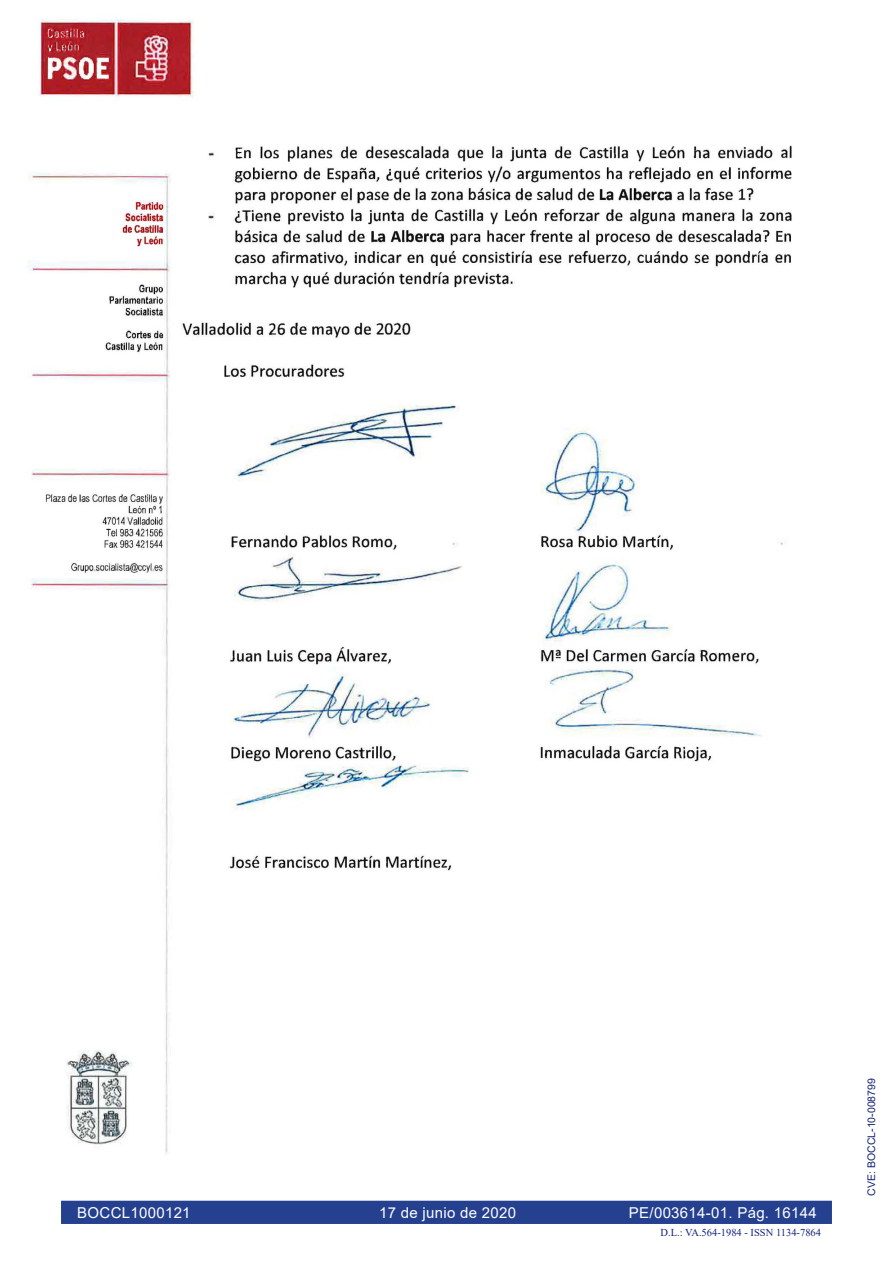
<style>
.page{position:relative;width:893px;height:1263px;background:#fff}
.page>*{position:absolute;margin:0;border:0;box-sizing:border-box;transform-origin:0 0}
.t1{font:15px "Arial";letter-spacing:.02em;color:#fff}
.t2{font:10.5px "Times New Roman";color:#132477}
.t3{font:10.5px "Arial";color:#132477}
</style>
<div class="page">
<div style="left:60px;top:1200px;width:773px;height:25px;background:#25408f"></div>
<div style="left:60px;top:1199px;width:773px;height:26px;border:2px solid #fff"></div>
<img style="left:28px;top:19px;width:805px;height:1181px">
<p class="t1" style="left:77px;top:1202px;width:115px">BOCCL1000121</p>
<p class="t1" style="left:379px;top:1202px;width:139px">17 de junio de 2020</p>
<p class="t1" style="left:629px;top:1202px;width:189px">PE/003614-01. Pág. 16144</p>
<p class="t2" style="left:661px;top:1225px;width:162px">D.L.: VA.564-1984 - ISSN 1134-7864</p>
<p class="t3" style="left:864px;top:1195px;width:119px;rotate:-90deg">CVE: BOCCL-10-008799</p>
</div>
